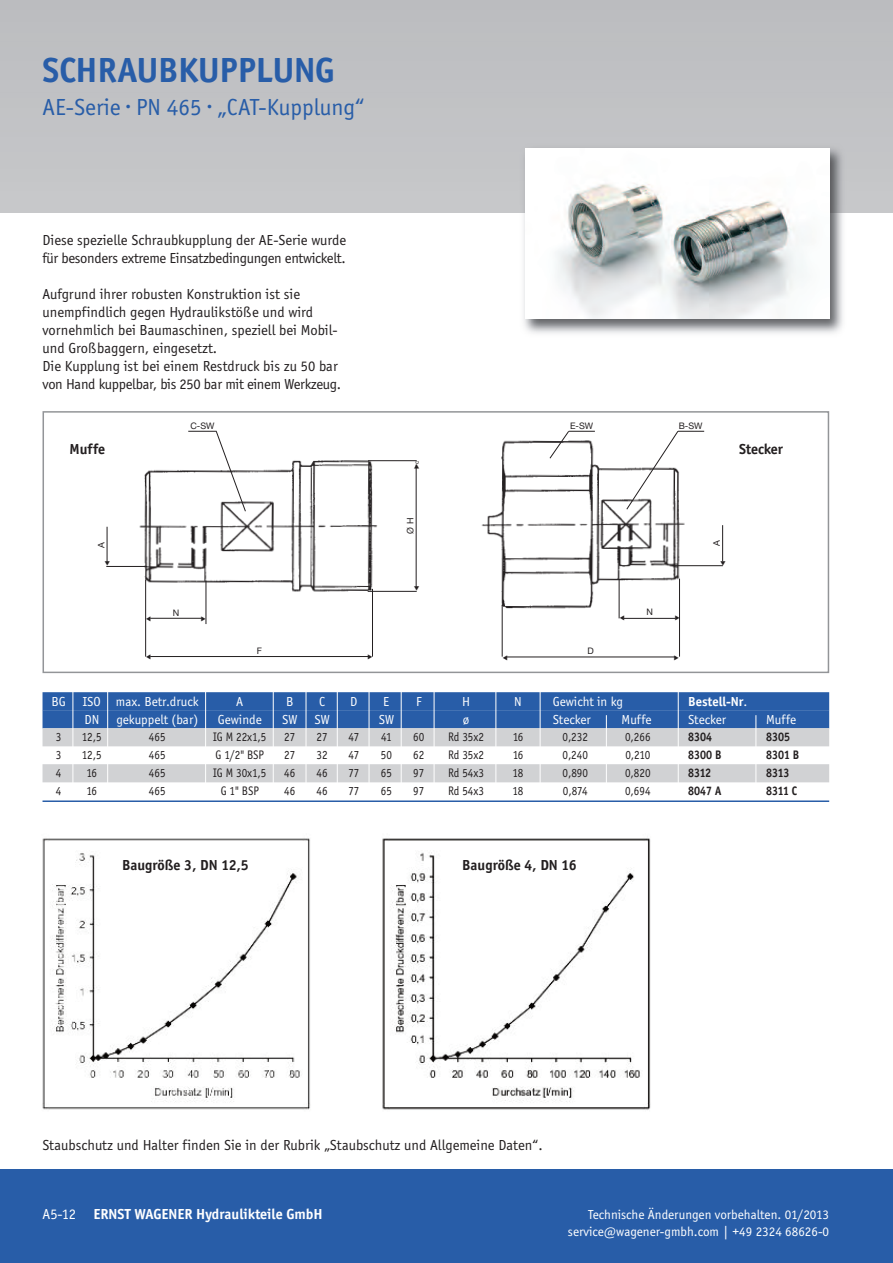
<style>
.page{position:relative;width:893px;height:1263px;background:#fff}
.page>*{position:absolute;margin:0;border:0;box-sizing:border-box;transform-origin:0 0}
.t1{font:700 36px "Officina Sans";color:#285da8}
.t2{font:24px "Officina Sans";color:#285da8}
.t3{font:15px/18px "Officina Sans";color:#231f20}
.t4{font:15px/18px "Officina Sans";letter-spacing:-.02em;color:#231f20}
.t5{font:700 15px "Officina Sans";color:#231f20}
.t6{font:700 15px "Officina Sans";color:#fff}
.t7{font:13.5px/16.8px "Officina Sans";color:#fff;text-align:right}
.t8{font:700 13.5px "Officina Sans";color:#fff}
.t9{font:12.75px "Officina Sans";color:#231f20;scale:.9 1}
.t10{font:700 12.75px "Officina Sans";color:#231f20;scale:.9 1}
.t11{font:9px "Helvetica Neue";color:#231f20}
.t12{font:6px "Helvetica Neue";color:#231f20}
.s1{font-weight:400}
</style>
<div class="page">
<div style="left:0;top:1169px;width:893px;height:94px;background:#285da8"></div>
<img style="left:519px;top:142px;width:330px;height:192px">
<img style="left:525px;top:149px;width:304px;height:170px">
<img style="left:106px;top:440px;width:593px;height:186px">
<div style="left:43px;top:411px;width:786px;height:262px;border:2px solid #939598"></div>
<hr style="left:145px;top:580px;width:1px;height:77px;background:#231f20">
<hr style="left:150px;top:656px;width:219px;height:1px;background:#231f20">
<hr style="left:372px;top:589px;width:1px;height:68px;background:#231f20">
<hr style="left:206px;top:581px;width:1px;height:43px;background:#231f20">
<hr style="left:150px;top:618px;width:52px;height:1px;background:#231f20">
<hr style="left:106px;top:566px;width:41px;height:1px;background:#231f20">
<hr style="left:107px;top:527px;width:1px;height:35px;background:#231f20">
<hr style="left:368px;top:591px;width:49px;height:1px;background:#231f20">
<hr style="left:416px;top:465px;width:1px;height:122px;background:#231f20">
<hr style="left:368px;top:460px;width:49px;height:1px;background:#231f20">
<hr style="left:502px;top:605px;width:1px;height:52px;background:#231f20">
<hr style="left:507px;top:657px;width:168px;height:1px;background:#231f20">
<hr style="left:679px;top:579px;width:1px;height:78px;background:#231f20">
<hr style="left:619px;top:579px;width:1px;height:39px;background:#231f20">
<hr style="left:624px;top:618px;width:51px;height:1px;background:#231f20">
<hr style="left:674px;top:565px;width:49px;height:1px;background:#231f20">
<hr style="left:722px;top:525px;width:1px;height:36px;background:#231f20">
<svg style="left:626px;top:430px;width:78px;height:80px"></svg>
<svg style="left:549px;top:430px;width:46px;height:29px"></svg>
<svg style="left:188px;top:430px;width:58px;height:82px"></svg>
<img style="left:42px;top:838px;width:269px;height:272px">
<img style="left:382px;top:838px;width:269px;height:272px">
<div style="left:43px;top:692px;width:786px;height:18px;background:#285da8"></div>
<div style="left:43px;top:710px;width:786px;height:18px;background:#285da8"></div>
<div style="left:43px;top:728px;width:786px;height:18px;background:#d1d2d4"></div>
<div style="left:43px;top:764px;width:786px;height:18px;background:#d1d2d4"></div>
<hr style="left:43px;top:800px;width:786px;height:2px;background:#285da8">
<hr style="left:73px;top:683px;width:1px;height:106px;background:#fff">
<hr style="left:107px;top:683px;width:1px;height:106px;background:#fff">
<hr style="left:205px;top:683px;width:1px;height:106px;background:#fff">
<hr style="left:273px;top:683px;width:1px;height:106px;background:#fff">
<hr style="left:306px;top:683px;width:1px;height:106px;background:#fff">
<hr style="left:337px;top:683px;width:1px;height:106px;background:#fff">
<hr style="left:369px;top:683px;width:1px;height:106px;background:#fff">
<hr style="left:401px;top:683px;width:1px;height:106px;background:#fff">
<hr style="left:434px;top:683px;width:1px;height:106px;background:#fff">
<hr style="left:495px;top:683px;width:1px;height:106px;background:#fff">
<hr style="left:540px;top:683px;width:1px;height:106px;background:#fff">
<hr style="left:678px;top:683px;width:1px;height:106px;background:#fff">
<hr style="left:755px;top:715px;width:1px;height:74px;background:#fff">
<hr style="left:606px;top:715px;width:1px;height:74px;background:#fff">
<svg style="left:146px;top:616px;width:5px;height:5px"></svg>
<svg style="left:201px;top:616px;width:5px;height:5px"></svg>
<svg style="left:106px;top:561px;width:4px;height:5px"></svg>
<svg style="left:414px;top:586px;width:5px;height:5px"></svg>
<svg style="left:620px;top:615px;width:4px;height:5px"></svg>
<svg style="left:675px;top:615px;width:4px;height:5px"></svg>
<h1 class="t1" style="left:43px;top:49px;width:294px">SCHRAUBKUPPLUNG</h1>
<h2 class="t2" style="left:43px;top:93px;width:324px">AE-Serie · PN 465 · „CAT-Kupplung“</h2>
<p class="t4" style="left:43px;top:231px;width:305px">Diese spezielle Schraubkupplung der AE-Serie wurde für besonders extreme Einsatzbedingungen entwickelt.</p>
<p class="t3" style="left:43px;top:285px;width:300px">Aufgrund ihrer robusten Konstruktion ist sie unempfindlich gegen Hydraulikstöße und wird vornehmlich bei Baumaschinen, speziell bei Mobil&shy;und Großbaggern, eingesetzt.<br>Die Kupplung ist bei einem Restdruck bis zu 50 bar von Hand kuppelbar, bis 250 bar mit einem Werkzeug.</p>
<p class="t11" style="left:190px;top:422px;width:26px">C-SW</p>
<p class="t11" style="left:570px;top:422px;width:25px">E-SW</p>
<p class="t11" style="left:679px;top:422px;width:25px">B-SW</p>
<p class="t5" style="left:70px;top:440px;width:37px">Muffe</p>
<p class="t5" style="left:739px;top:440px;width:46px">Stecker</p>
<p class="t12" style="left:414px;top:469px;width:10px;rotate:-90deg">◆c</p>
<p class="t11" style="left:98px;top:548px;width:7px;rotate:-90deg">A</p>
<p class="t11" style="left:173px;top:609px;width:8px">N</p>
<p class="t11" style="left:257px;top:647px;width:7px">F</p>
<p class="t11" style="left:407px;top:534px;width:17px;rotate:-90deg">Ø H</p>
<p class="t11" style="left:588px;top:648px;width:8px">D</p>
<p class="t11" style="left:646px;top:608px;width:8px">N</p>
<p class="t11" style="left:713px;top:545px;width:7px;rotate:-90deg">A</p>
<p class="t7" style="left:52px;top:693px;width:16px">BG</p>
<p class="t7" style="left:83px;top:693px;width:117px">ISO max. Betr.druck</p>
<p class="t7" style="left:236px;top:693px;width:9px">A</p>
<p class="t7" style="left:286px;top:693px;width:9px">B</p>
<p class="t7" style="left:319px;top:693px;width:8px">C</p>
<p class="t7" style="left:350px;top:693px;width:9px">D</p>
<p class="t7" style="left:383px;top:693px;width:8px">E</p>
<p class="t7" style="left:416px;top:693px;width:7px">F</p>
<p class="t7" style="left:462px;top:693px;width:10px">H</p>
<p class="t7" style="left:514px;top:693px;width:9px">N</p>
<p class="t7" style="left:553px;top:693px;width:72px">Gewicht in kg</p>
<p class="t8" style="left:688px;top:693px;width:61px">Bestell-Nr<span class="s1">.</span></p>
<p class="t7" style="left:84px;top:711px;width:16px">DN</p>
<p class="t7" style="left:116px;top:711px;width:83px">gekuppelt (bar)</p>
<p class="t7" style="left:218px;top:711px;width:45px">Gewinde</p>
<p class="t7" style="left:282px;top:711px;width:17px">SW</p>
<p class="t7" style="left:315px;top:711px;width:17px">SW</p>
<p class="t7" style="left:379px;top:711px;width:17px">SW</p>
<p class="t7" style="left:463px;top:711px;width:8px">ø</p>
<p class="t7" style="left:553px;top:711px;width:40px">Stecker</p>
<p class="t7" style="left:622px;top:711px;width:31px">Muffe</p>
<p class="t7" style="left:688px;top:711px;width:40px">Stecker</p>
<p class="t7" style="left:766px;top:711px;width:31px">Muffe</p>
<p class="t9" style="left:56px;top:730px;width:8px">3</p>
<p class="t9" style="left:82px;top:730px;width:23px">12,5</p>
<p class="t9" style="left:149px;top:730px;width:20px">465</p>
<p class="t9" style="left:213px;top:730px;width:60px">IG M 22x1,5</p>
<p class="t9" style="left:284px;top:730px;width:14px">27</p>
<p class="t9" style="left:317px;top:730px;width:14px">27</p>
<p class="t9" style="left:348px;top:730px;width:14px">47</p>
<p class="t9" style="left:381px;top:730px;width:13px">41</p>
<p class="t9" style="left:413px;top:730px;width:14px">60</p>
<p class="t9" style="left:448px;top:730px;width:41px">Rd 35x2</p>
<p class="t9" style="left:513px;top:730px;width:13px">16</p>
<p class="t9" style="left:562px;top:730px;width:30px">0,232</p>
<p class="t9" style="left:625px;top:730px;width:30px">0,266</p>
<p class="t10" style="left:688px;top:730px;width:28px">8304</p>
<p class="t10" style="left:766px;top:730px;width:28px">8305</p>
<p class="t9" style="left:56px;top:748px;width:8px">3</p>
<p class="t9" style="left:82px;top:748px;width:23px">12,5</p>
<p class="t9" style="left:149px;top:748px;width:20px">465</p>
<p class="t9" style="left:216px;top:748px;width:55px">G 1/2" BSP</p>
<p class="t9" style="left:284px;top:748px;width:14px">27</p>
<p class="t9" style="left:317px;top:748px;width:14px">32</p>
<p class="t9" style="left:348px;top:748px;width:14px">47</p>
<p class="t9" style="left:381px;top:748px;width:14px">50</p>
<p class="t9" style="left:413px;top:748px;width:14px">62</p>
<p class="t9" style="left:448px;top:748px;width:41px">Rd 35x2</p>
<p class="t9" style="left:513px;top:748px;width:13px">16</p>
<p class="t9" style="left:562px;top:748px;width:30px">0,240</p>
<p class="t9" style="left:625px;top:748px;width:29px">0,210</p>
<p class="t10" style="left:688px;top:748px;width:38px">8300 B</p>
<p class="t10" style="left:766px;top:748px;width:38px">8301 B</p>
<p class="t9" style="left:56px;top:766px;width:8px">4</p>
<p class="t9" style="left:86px;top:766px;width:13px">16</p>
<p class="t9" style="left:149px;top:766px;width:20px">465</p>
<p class="t9" style="left:213px;top:766px;width:60px">IG M 30x1,5</p>
<p class="t9" style="left:284px;top:766px;width:14px">46</p>
<p class="t9" style="left:317px;top:766px;width:14px">46</p>
<p class="t9" style="left:348px;top:766px;width:14px">77</p>
<p class="t9" style="left:381px;top:766px;width:14px">65</p>
<p class="t9" style="left:413px;top:766px;width:14px">97</p>
<p class="t9" style="left:448px;top:766px;width:41px">Rd 54x3</p>
<p class="t9" style="left:513px;top:766px;width:14px">18</p>
<p class="t9" style="left:562px;top:766px;width:30px">0,890</p>
<p class="t9" style="left:625px;top:766px;width:30px">0,820</p>
<p class="t10" style="left:688px;top:766px;width:27px">8312</p>
<p class="t10" style="left:766px;top:766px;width:27px">8313</p>
<p class="t9" style="left:56px;top:784px;width:8px">4</p>
<p class="t9" style="left:86px;top:784px;width:13px">16</p>
<p class="t9" style="left:149px;top:784px;width:20px">465</p>
<p class="t9" style="left:221px;top:784px;width:44px">G 1" BSP</p>
<p class="t9" style="left:284px;top:784px;width:14px">46</p>
<p class="t9" style="left:317px;top:784px;width:14px">46</p>
<p class="t9" style="left:348px;top:784px;width:14px">77</p>
<p class="t9" style="left:381px;top:784px;width:14px">65</p>
<p class="t9" style="left:413px;top:784px;width:14px">97</p>
<p class="t9" style="left:448px;top:784px;width:41px">Rd 54x3</p>
<p class="t9" style="left:513px;top:784px;width:14px">18</p>
<p class="t9" style="left:563px;top:784px;width:29px">0,874</p>
<p class="t9" style="left:625px;top:784px;width:30px">0,694</p>
<p class="t10" style="left:688px;top:784px;width:38px">8047 A</p>
<p class="t10" style="left:766px;top:784px;width:36px">8311 C</p>
<p class="t5" style="left:122px;top:856px;width:128px">Baugröße 3, DN 12,5</p>
<p class="t5" style="left:462px;top:856px;width:116px">Baugröße 4, DN 16</p>
<p class="t3" style="left:43px;top:1136px;width:502px">Staubschutz und Halter finden Sie in der Rubrik „Staubschutz und Allgemeine Daten“.</p>
<p class="t6" style="left:43px;top:1205px;width:282px"><span class="s1">A5-12</span> ERNST WAGENER Hydraulikteile GmbH</p>
<p class="t7" style="left:568px;top:1206px;width:263px">Technische Änderungen vorbehalten. 01/2013 service@wagener-gmbh.com | +49 2324 68626-0</p>
</div>
